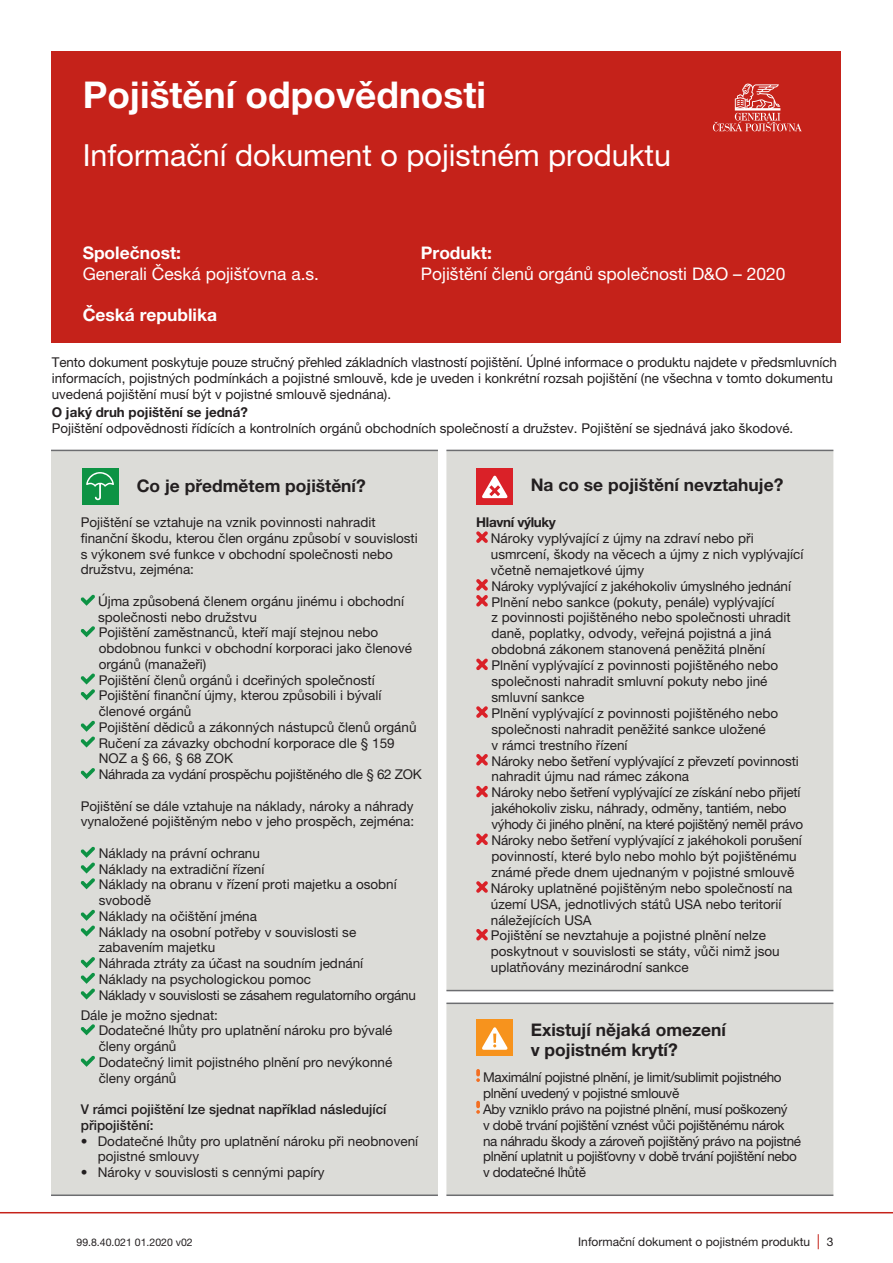
<style>
.page{position:relative;width:893px;height:1263px;background:#fff}
.page>*{position:absolute;margin:0;border:0;box-sizing:border-box;transform-origin:0 0}
.t1{font:700 36.9px "Helvetica Neue LT Pro";color:#fff}
.t2{font:30.45px "Helvetica Neue LT Pro";color:#fff}
.t3{font:700 17.4px/19.5px "Helvetica Neue LT Pro";color:#231f20}
.t4{font:17.4px "Helvetica Neue LT Pro";color:#fff}
.t5{font:700 17.4px "Helvetica Neue LT Pro";color:#fff}
.t6{font:13.5px/15.8px "Helvetica Neue LT Pro";color:#231f20}
.t7{font:13.5px/15.9px "Helvetica Neue LT Pro";letter-spacing:-.025em;color:#231f20}
.t8{font:500 13.5px/15.8px "Helvetica Neue LT Pro";color:#231f20}
.t9{font:700 13.5px "Helvetica Neue LT Pro";color:#231f20}
.t10{font:700 13.5px "Helvetica Neue LT Pro";letter-spacing:-.025em;color:#231f20}
.t11{font:12px "Helvetica Neue LT Pro";color:#231f20}
.t12{font:10.5px "Helvetica Neue LT Pro";color:#231f20}
.s1{font-size:15px;color:#c5221a}
</style>
<div class="page">
<hr style="left:0;top:1212px;width:893px;height:1px;background:#c5221a">
<div style="left:446px;top:451px;width:387px;height:743px;background:#dcdcd8"></div>
<hr style="left:446px;top:450px;width:387px;height:1px;background:#6c6d70">
<hr style="left:446px;top:990px;width:387px;height:1px;background:#6c6d70">
<hr style="left:446px;top:1002px;width:387px;height:2px;background:#6c6d70">
<hr style="left:446px;top:1194px;width:387px;height:2px;background:#6c6d70">
<div style="left:52px;top:51px;width:789px;height:291px;background:#c5221a"></div>
<div style="left:51px;top:450px;width:387px;height:745px;background:#dcdcd8"></div>
<hr style="left:51px;top:450px;width:387px;height:1px;background:#6c6d70">
<hr style="left:51px;top:1194px;width:387px;height:2px;background:#6c6d70">
<svg style="left:81px;top:595px;width:14px;height:11px"></svg>
<svg style="left:81px;top:626px;width:14px;height:11px"></svg>
<svg style="left:81px;top:673px;width:14px;height:27px"></svg>
<svg style="left:81px;top:721px;width:14px;height:26px"></svg>
<svg style="left:81px;top:768px;width:14px;height:11px"></svg>
<svg style="left:81px;top:847px;width:14px;height:42px"></svg>
<svg style="left:81px;top:910px;width:14px;height:26px"></svg>
<svg style="left:81px;top:957px;width:14px;height:42px"></svg>
<svg style="left:81px;top:1024px;width:14px;height:11px"></svg>
<svg style="left:81px;top:1056px;width:14px;height:11px"></svg>
<div style="left:82px;top:468px;width:37px;height:37px;background:#0d9344"></div>
<svg style="left:86px;top:472px;width:28px;height:28px"></svg>
<svg style="left:476px;top:531px;width:12px;height:12px"></svg>
<svg style="left:476px;top:579px;width:12px;height:28px"></svg>
<svg style="left:476px;top:658px;width:12px;height:12px"></svg>
<svg style="left:476px;top:706px;width:12px;height:12px"></svg>
<svg style="left:476px;top:754px;width:12px;height:12px"></svg>
<svg style="left:476px;top:786px;width:12px;height:11px"></svg>
<svg style="left:476px;top:833px;width:12px;height:12px"></svg>
<svg style="left:476px;top:881px;width:12px;height:12px"></svg>
<svg style="left:476px;top:929px;width:12px;height:12px"></svg>
<svg style="left:476px;top:1069px;width:4px;height:13px"></svg>
<svg style="left:476px;top:1101px;width:4px;height:13px"></svg>
<div style="left:476px;top:468px;width:37px;height:37px;background:#da2128"></div>
<svg style="left:482px;top:475px;width:26px;height:23px"></svg>
<div style="left:476px;top:1019px;width:37px;height:37px;background:#f7931d"></div>
<svg style="left:482px;top:1027px;width:26px;height:23px"></svg>
<svg style="left:713px;top:83px;width:89px;height:48px"></svg>
<h1 class="t1" style="left:83px;top:72px;width:405px">Pojištění odpovědnosti</h1>
<h2 class="t2" style="left:83px;top:137px;width:590px">Informační dokument o pojistném produktu</h2>
<p class="t5" style="left:83px;top:242px;width:100px">Společnost:</p>
<p class="t4" style="left:83px;top:263px;width:238px">Generali Česká pojišťovna a.s.</p>
<p class="t5" style="left:83px;top:304px;width:136px">Česká republika</p>
<p class="t6" style="left:52px;top:354px;width:786px;line-height:16.2px">Tento dokument poskytuje pouze stručný přehled základních vlastností pojištění. Úplné informace o produktu najdete v předsmluvních informacích, pojistných podmínkách a pojistné smlouvě, kde je uveden i konkrétní rozsah pojištění (ne všechna v tomto dokumentu uvedená pojištění musí být v pojistné smlouvě sjednána).</p>
<p class="t9" style="left:52px;top:404px;width:198px">O jaký druh pojištění se jedná?</p>
<p class="t6" style="left:52px;top:420px;width:743px">Pojištění odpovědnosti řídících a kontrolních orgánů obchodních společností a družstev. Pojištění se sjednává jako škodové.</p>
<p class="t5" style="left:421px;top:242px;width:72px">Produkt:</p>
<p class="t4" style="left:421px;top:263px;width:366px">Pojištění členů orgánů společnosti D&amp;O – 2020</p>
<p class="t3" style="left:137px;top:476px;width:231px">Co je předmětem pojištění?</p>
<p class="t6" style="left:81px;top:514px;width:339px">Pojištění se vztahuje na vznik povinnosti nahradit finanční škodu, kterou člen orgánu způsobí v souvislosti s výkonem své funkce v obchodní společnosti nebo družstvu, zejména:</p>
<p class="t6" style="left:98px;top:593px;width:325px">Újma způsobená členem orgánu jinému i obchodní společnosti nebo družstvu<br>Pojištění zaměstnanců, kteří mají stejnou nebo obdobnou funkci v obchodní korporaci jako členové orgánů (manažeři)<br>Pojištění členů orgánů i dceřiných společností Pojištění finanční újmy, kterou způsobili i bývalí členové orgánů<br>Pojištění dědiců a zákonných nástupců členů orgánů Ručení za závazky obchodní korporace dle § 159<br>NOZ a § 66, § 68 ZOK<br>Náhrada za vydání prospěchu pojištěného dle § 62 ZOK</p>
<p class="t6" style="left:81px;top:798px;width:335px">Pojištění se dále vztahuje na náklady, nároky a náhrady vynaložené pojištěným nebo v jeho prospěch, zejména:</p>
<p class="t6" style="left:99px;top:845px;width:319px">Náklady na právní ochranu<br>Náklady na extradiční řízení<br>Náklady na obranu v řízení proti majetku a osobní svobodě<br>Náklady na očištění jména<br>Náklady na osobní potřeby v souvislosti se zabavením majetku<br>Náhrada ztráty za účast na soudním jednání<br>Náklady na psychologickou pomoc<br>Náklady v souvislosti se zásahem regulatorního orgánu</p>
<p class="t6" style="left:99px;top:1007px;width:295px;text-indent:-18px">Dále je možno sjednat:<br>Dodatečné lhůty pro uplatnění nároku pro bývalé členy orgánů<br>Dodatečný limit pojistného plnění pro nevýkonné členy orgánů</p>
<p class="t8" style="left:81px;top:1101px;width:307px">V rámci pojištění lze sjednat například následující připojištění:</p>
<p class="t6" style="left:98px;top:1133px;width:322px;text-indent:-17px">• Dodatečné lhůty pro uplatnění nároku při neobnovení pojistné smlouvy</p>
<p class="t6" style="left:81px;top:1164px;width:245px">• Nároky v souvislosti s cennými papíry</p>
<p class="t3" style="left:531px;top:474px;width:254px">Na co se pojištění nevztahuje?</p>
<p class="t10" style="left:476px;top:514px;width:81px">Hlavní výluky</p>
<p class="t6" style="left:491px;top:530px;width:314px">Nároky vyplývající z újmy na zdraví nebo při usmrcení, škody na věcech a újmy z nich vyplývající včetně nemajetkové újmy<br>Nároky vyplývající z jakéhokoliv úmyslného jednání Plnění nebo sankce (pokuty, penále) vyplývající<br>z povinnosti pojištěného nebo společnosti uhradit daně, poplatky, odvody, veřejná pojistná a jiná obdobná zákonem stanovená peněžitá plnění Plnění vyplývající z povinnosti pojištěného nebo společnosti nahradit smluvní pokuty nebo jiné smluvní sankce<br>Plnění vyplývající z povinnosti pojištěného nebo společnosti nahradit peněžité sankce uložené<br>v rámci trestního řízení<br>Nároky nebo šetření vyplývající z převzetí povinnosti nahradit újmu nad rámec zákona<br>Nároky nebo šetření vyplývající ze získání nebo přijetí jakéhokoliv zisku, náhrady, odměny, tantiém, nebo výhody či jiného plnění, na které pojištěný neměl právo Nároky nebo šetření vyplývající z jakéhokoli porušení povinností, které bylo nebo mohlo být pojištěnému známé přede dnem ujednaným v pojistné smlouvě Nároky uplatněné pojištěným nebo společností na území USA, jednotlivých států USA nebo teritorií náležejících USA<br>Pojištění se nevztahuje a pojistné plnění nelze poskytnout v souvislosti se státy, vůči nimž jsou uplatňovány mezinárodní sankce</p>
<p class="t3" style="left:531px;top:1020px;width:197px">Existují nějaká omezení v pojistném krytí?</p>
<p class="t7" style="left:483px;top:1069px;width:320px">Maximální pojistné plnění, je limit/sublimit pojistného plnění uvedený v pojistné smlouvě<br>Aby vzniklo právo na pojistné plnění, musí poškozený<br>v době trvání pojištění vznést vůči pojištěnému nárok na náhradu škody a zároveň pojištěný právo na pojistné plnění uplatnit u pojišťovny v době trvání pojištění nebo v dodatečné lhůtě</p>
<p class="t12" style="left:77px;top:1236px;width:118px">99.8.40.021 01.2020 v02</p>
<p class="t11" style="left:578px;top:1234px;width:257px">Informační dokument o pojistném produktu <span class="s1">|</span> 3</p>
</div>
